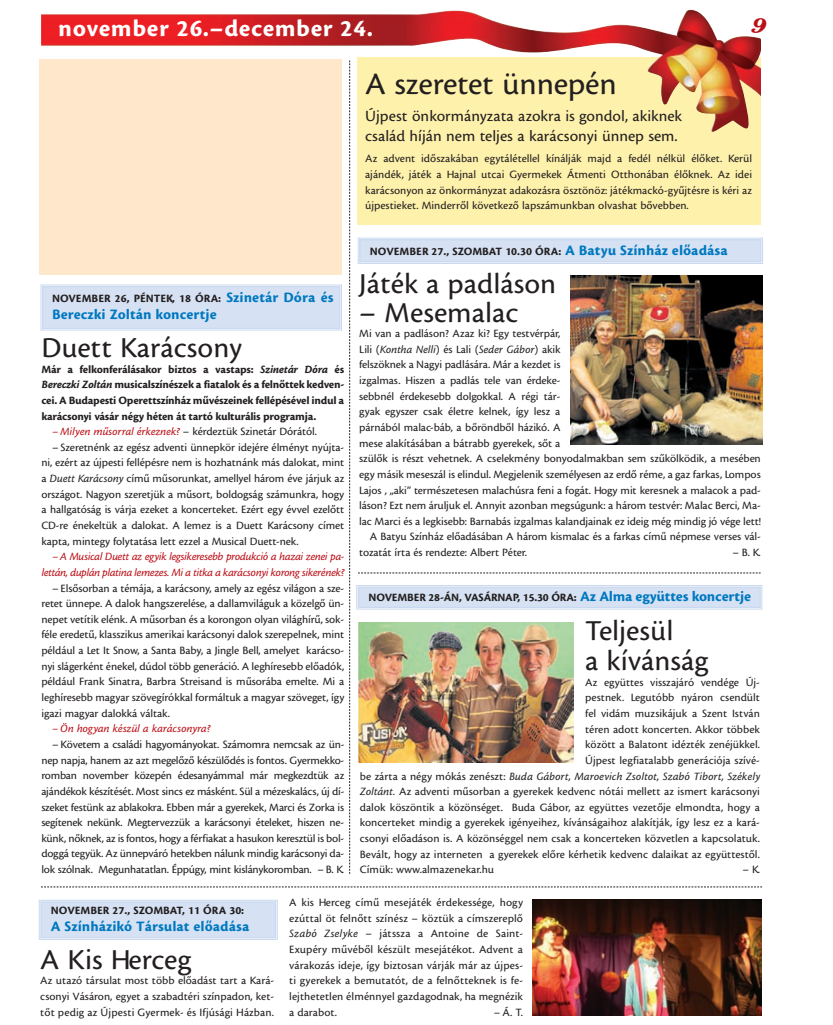
<style>
.page{position:relative;width:833px;height:1025px;background:#fff}
.page>*{position:absolute;margin:0;border:0;box-sizing:border-box;transform-origin:0 0}
.t1{font:32.5px "Cronos M";letter-spacing:-.005em;color:#231f20}
.t2{font:30px/30px "Cronos M";color:#231f20}
.t3{font:700 24.88px "Cronos M";letter-spacing:.02em;color:#fff}
.t4{font:21.62px "Eclat ICG";color:#bb1018}
.t5{font:16.25px/20px "Cronos M";color:#231f20}
.t6{font:700 15px "Cronos M";color:#0078c0}
.t7{font:11.62px/15.6px "Cronos M";letter-spacing:-.01em;color:#231f20;text-align:justify}
.t8{font:700 11.62px/15.6px "Cronos M";letter-spacing:-.015em;color:#231f20;text-align:justify}
.t9{font:italic 11.62px/15.6px "Cronos M";letter-spacing:-.035em;color:#bb1018;text-align:right}
.t10{font:italic 11.62px "Cronos M";color:#231f20}
.t11{font:italic 11.62px "Cronos M";letter-spacing:-.01em;color:#bb1018}
.s1{font-size:15px;color:#0078c0}
.s2{font-style:normal}
.s3{font-style:italic}
.s4{font-style:italic;color:#bb1018}
</style>
<div class="page">
<div style="left:43px;top:286px;width:297px;height:42px;background:#d6e2f3"></div>
<div style="left:41px;top:285px;width:301px;height:45px;border:1px solid #c9d9ef"></div>
<div style="left:42px;top:286px;width:298px;height:43px;border:1px solid #c9d9ef"></div>
<div style="left:41px;top:901px;width:234px;height:36px;background:#d6e2f3"></div>
<div style="left:39px;top:899px;width:238px;height:40px;border:1px solid #c9d9ef"></div>
<div style="left:40px;top:900px;width:236px;height:38px;border:1px solid #c9d9ef"></div>
<img style="left:532px;top:899px;width:229px;height:116px">
<div style="left:39px;top:60px;width:303px;height:214px;background:#fee7cb"></div>
<div style="left:358px;top:587px;width:402px;height:20px;background:#d6e2f3"></div>
<div style="left:356px;top:585px;width:406px;height:24px;border:1px solid #c9d9ef"></div>
<div style="left:358px;top:586px;width:403px;height:21px;border:1px solid #c9d9ef"></div>
<div style="left:357px;top:58px;width:403px;height:167px;background:#fef1ab"></div>
<svg style="left:41px;top:886px;width:721px;height:1px"></svg>
<svg style="left:349px;top:132px;width:1px;height:741px"></svg>
<svg style="left:358px;top:572px;width:402px;height:1px"></svg>
<div style="left:360px;top:240px;width:401px;height:22px;background:#d6e2f3"></div>
<div style="left:358px;top:238px;width:404px;height:25px;border:1px solid #c9d9ef"></div>
<div style="left:359px;top:239px;width:402px;height:23px;border:1px solid #c9d9ef"></div>
<img style="left:570px;top:275px;width:192px;height:169px">
<img style="left:41px;top:10px;width:720px;height:122px">
<img style="left:359px;top:622px;width:214px;height:140px">
<h3 class="t3" style="left:58px;top:18px;width:316px">november 26.–december 24.</h3>
<h3 class="t4" style="left:751px;top:12px;width:17px">9</h3>
<h1 class="t1" style="left:365px;top:71px;width:253px">A szeretet ünnepén</h1>
<h3 class="t5" style="left:365px;top:106px;width:318px">Újpest önkormányzata azokra is gondol, akiknek család híján nem teljes a karácsonyi ünnep sem.</h3>
<p class="t7" style="left:365px;top:151px;width:388px">Az advent idõszakában egytálétellel kínálják majd a fedél nélkül élõket. Kerül ajándék, játék a Hajnal utcai Gyermekek Átmenti Otthonában élõknek. Az idei karácsonyon az önkormányzat adakozásra ösztönöz: játékmackó-gyûjtésre is kéri az újpestieket. Minderrõl következõ lapszámunkban olvashat bõvebben.</p>
<p class="t8" style="left:370px;top:244px;width:359px">NOVEMBER 27., SZOMBAT 10.30 ÓRA: <span class="s1">A Batyu Színház elõadása</span></p>
<h2 class="t2" style="left:359px;top:269px;width:198px">Játék a padláson</h2>
<h2 class="t2" style="left:359px;top:298px;width:161px">– Mesemalac</h2>
<p class="t7" style="left:359px;top:326px;width:203px">Mi van a padláson? Azaz ki? Egy testvérpár,</p>
<p class="t10" style="left:359px;top:344px;width:203px"><span class="s2">Lili (</span>Kontha Nelli<span class="s2">) és Lali (</span>Seder Gábor<span class="s2">) akik</span></p>
<p class="t7" style="left:359px;top:357px;width:203px">felszöknek a Nagyi padlására. Már a kezdet is</p>
<p class="t7" style="left:359px;top:373px;width:203px">izgalmas. Hiszen a padlás tele van érdeke-</p>
<p class="t7" style="left:359px;top:388px;width:203px">sebbnél érdekesebb dolgokkal. A régi tár-</p>
<p class="t7" style="left:359px;top:404px;width:203px">gyak egyszer csak életre kelnek, így lesz a</p>
<p class="t7" style="left:359px;top:420px;width:203px">párnából malac-báb, a bõröndbõl házikó. A</p>
<p class="t7" style="left:359px;top:435px;width:203px">mese alakításában a bátrabb gyerekek, sõt a</p>
<p class="t7" style="left:359px;top:451px;width:403px">szülõk is részt vehetnek. A cselekmény bonyodalmakban sem szûkölködik, a mesében</p>
<p class="t7" style="left:359px;top:466px;width:403px">egy másik meseszál is elindul. Megjelenik személyesen az erdõ réme, a gaz farkas, Lompos</p>
<p class="t7" style="left:359px;top:482px;width:403px">Lajos , „aki” természetesen malachúsra feni a fogát. Hogy mit keresnek a malacok a pad-</p>
<p class="t7" style="left:359px;top:498px;width:403px">láson? Ezt nem áruljuk el. Annyit azonban megsúgunk: a három testvér: Malac Berci, Ma-</p>
<p class="t7" style="left:359px;top:513px;width:403px">lac Marci és a legkisebb: Barnabás izgalmas kalandjainak ez ideig még mindig jó vége lett!</p>
<p class="t7" style="left:370px;top:529px;width:392px">A Batyu Színház elõadásában A három kismalac és a farkas címû népmese verses vál-</p>
<p class="t7" style="left:359px;top:545px;width:169px">tozatát írta és rendezte: Albert Péter.</p>
<p class="t7" style="left:732px;top:545px;width:30px">– B. K.</p>
<p class="t8" style="left:52px;top:291px;width:283px">NOVEMBER 26, PÉNTEK, 18 ÓRA: <span class="s1">Szinetár Dóra és</span></p>
<p class="t6" style="left:52px;top:308px;width:166px">Bereczki Zoltán koncertje</p>
<h2 class="t2" style="left:41px;top:333px;width:202px">Duett Karácsony</h2>
<p class="t8" style="left:41px;top:361px;width:304px">Már a felkonferálásakor biztos a vastaps: <span class="s3">Szinetár Dóra</span> és <span class="s3">Bereczki Zoltán</span> musicalszínészek a fiatalok és a felnõttek kedven&shy;cei. A Budapesti Operettszínház mûvészeinek fellépésével indul a karácsonyi vásár négy héten át tartó kulturális programja.</p>
<p class="t7" style="left:52px;top:424px;width:266px"><span class="s4">– Milyen mûsorral érkeznek?</span> – kérdeztük Szinetár Dórától.</p>
<p class="t7" style="left:41px;top:439px;width:304px;text-indent:11px">– Szeretnénk az egész adventi ünnepkör idejére élményt nyújta&shy;ni, ezért az újpesti fellépésre nem is hozhatnánk más dalokat, mint a <span class="s3">Duett Karácsony</span> címû mûsorunkat, amellyel három éve járjuk az országot. Nagyon szeretjük a mûsort, boldogság számunkra, hogy a hallgatóság is várja ezeket a koncerteket. Ezért egy évvel ezelõtt CD-re énekeltük a dalokat. A lemez is a Duett Karácsony címet kapta, mintegy folytatása lett ezzel a Musical Duett-nek.</p>
<p class="t9" style="left:41px;top:549px;width:304px">– A Musical Duett az egyik legsikeresebb produkció a hazai zenei pa&shy;lettán, duplán platina lemezes. Mi a titka a karácsonyi korong sikerének?</p>
<p class="t7" style="left:41px;top:580px;width:304px;text-indent:11px">– Elsõsorban a témája, a karácsony, amely az egész világon a sze&shy;retet ünnepe. A dalok hangszerelése, a dallamviláguk a közelgõ ün&shy;nepet vetítik elénk. A mûsorban és a korongon olyan világhírû, sok&shy;féle eredetû, klasszikus amerikai karácsonyi dalok szerepelnek, mint például a Let It Snow, a Santa Baby, a Jingle Bell, amelyet karácso&shy;nyi slágerként énekel, dúdol több generáció. A leghíresebb elõadók, például Frank Sinatra, Barbra Streisand is mûsorába emelte. Mi a leghíresebb magyar szövegírókkal formáltuk a magyar szöveget, így igazi magyar dalokká váltak.</p>
<p class="t11" style="left:52px;top:723px;width:160px">– Ön hogyan készül a karácsonyra?</p>
<p class="t7" style="left:41px;top:736px;width:304px;text-indent:11px">– Követem a családi hagyományokat. Számomra nemcsak az ün&shy;nep napja, hanem az azt megelõzõ készülõdés is fontos. Gyermekko&shy;romban november közepén édesanyámmal már megkezdtük az ajándékok készítését. Most sincs ez másként. Sül a mézeskalács, új dí&shy;szeket festünk az ablakokra. Ebben már a gyerekek, Marci és Zorka is segítenek nekünk. Megtervezzük a karácsonyi ételeket, hiszen ne&shy;künk, nõknek, az is fontos, hogy a férfiakat a hasukon keresztül is bol&shy;doggá tegyük. Az ünnepváró hetekben nálunk mindig karácsonyi da&shy;lok szólnak. Megunhatatlan. Éppúgy, mint kislánykoromban. – B. K.</p>
<p class="t8" style="left:51px;top:902px;width:195px">NOVEMBER 27., SZOMBAT, 11 ÓRA 30:</p>
<p class="t6" style="left:51px;top:919px;width:200px">A Színházikó Társulat elõadása</p>
<h2 class="t2" style="left:40px;top:945px;width:153px">A Kis Herceg</h2>
<p class="t7" style="left:40px;top:972px;width:235px">Az utazó társulat most több elõadást tart a Kará&shy;csonyi Vásáron, egyet a szabadtéri színpadon, ket&shy;tõt pedig az Újpesti Gyermek- és Ifjúsági Házban.</p>
<p class="t8" style="left:369px;top:590px;width:384px">NOVEMBER 28-ÁN, VASÁRNAP, 15.30 ÓRA: <span class="s1">Az Alma együttes koncertje</span></p>
<h2 class="t2" style="left:585px;top:616px;width:124px">Teljesül<br>a kívánság</h2>
<p class="t7" style="left:585px;top:674px;width:176px">Az együttes visszajáró vendége Új-</p>
<p class="t7" style="left:585px;top:690px;width:176px">pestnek. Legutóbb nyáron csendült</p>
<p class="t7" style="left:585px;top:705px;width:176px">fel vidám muzsikájuk a Szent István</p>
<p class="t7" style="left:585px;top:721px;width:176px">téren adott koncerten. Akkor többek</p>
<p class="t7" style="left:585px;top:737px;width:176px">között a Balatont idézték zenéjükkel.</p>
<p class="t7" style="left:585px;top:752px;width:176px">Újpest legfiatalabb generációja szívé-</p>
<p class="t10" style="left:360px;top:770px;width:402px"><span class="s2">be zárta a négy mókás zenészt:</span> Buda Gábort, Maroevich Zsoltot, Szabó Tibort, Székely</p>
<p class="t7" style="left:360px;top:783px;width:401px"><span class="s3">Zoltánt.</span> Az adventi mûsorban a gyerekek kedvenc nótái mellett az ismert karácsonyi</p>
<p class="t7" style="left:360px;top:799px;width:402px">dalok köszöntik a közönséget. Buda Gábor, az együttes vezetõje elmondta, hogy a</p>
<p class="t7" style="left:360px;top:815px;width:401px">koncerteket mindig a gyerekek igényeihez, kívánságaihoz alakítják, így lesz ez a kará-</p>
<p class="t7" style="left:360px;top:830px;width:402px">csonyi elõadáson is. A közönséggel nem csak a koncerteken közvetlen a kapcsolatuk.</p>
<p class="t7" style="left:360px;top:846px;width:402px">Bevált, hogy az interneten a gyerekek elõre kérhetik kedvenc dalaikat az együttestõl.</p>
<p class="t7" style="left:360px;top:862px;width:136px">Címük: www.almazenekar.hu</p>
<p class="t7" style="left:742px;top:862px;width:19px">– K.</p>
<p class="t7" style="left:289px;top:894px;width:235px">A kis Herceg címû mesejáték érdekessége, hogy ezúttal öt felnõtt színész – köztük a címszereplõ <span class="s3">Szabó Zselyke</span> – játssza a Antoine de Saint-Exupéry mûvébõl készült mesejátékot. Advent a várakozás ideje, így biztosan várják már az újpes&shy;ti gyerekek a bemutatót, de a felnõtteknek is fe&shy;lejthetetlen élménnyel gazdagodnak, ha megnézik a darabot.</p>
<p class="t7" style="left:494px;top:1004px;width:31px">– Á. T.</p>
</div>
